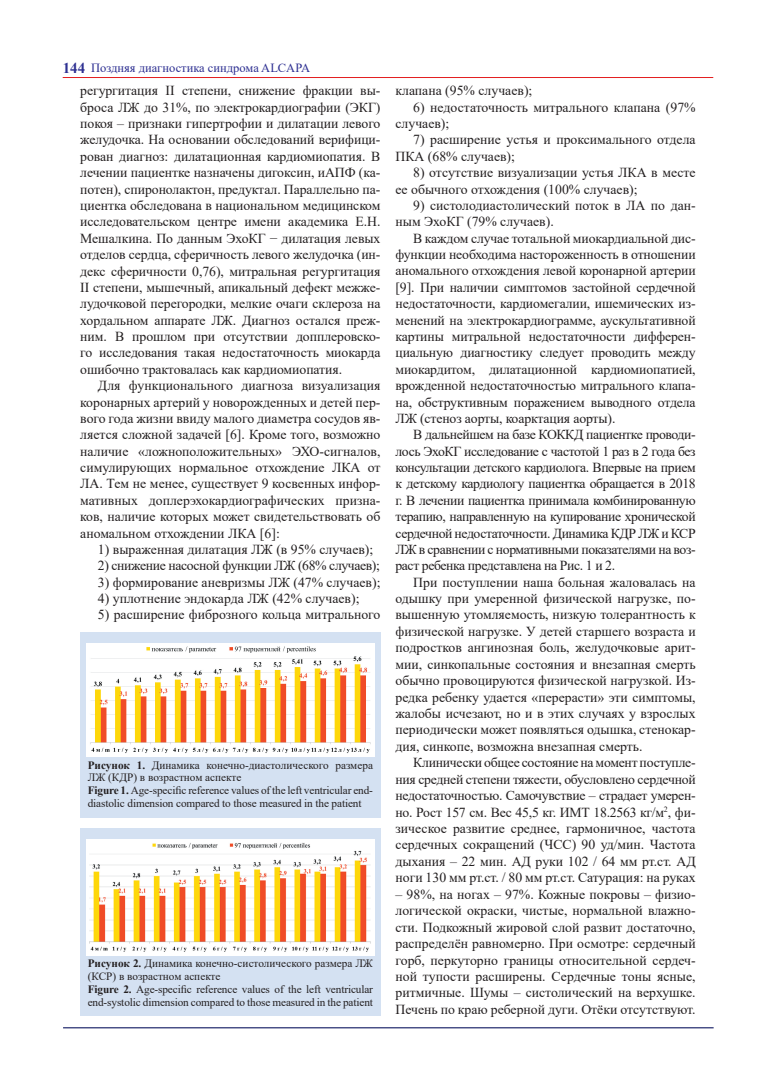
<style>
.page{position:relative;width:776px;height:1088px;background:#fff}
.page>*{position:absolute;margin:0;border:0;box-sizing:border-box;transform-origin:0 0}
.t1{font:13.75px/16.4px "Times New Roman";color:#231f20;text-align:justify}
.t2{font:13.75px "Times New Roman";letter-spacing:-.03em;color:#231f20}
.t3{font:12.5px "Times New Roman";color:#2e3092}
.t4{font:11.25px/12.8px "Times New Roman";letter-spacing:-.01em;color:#231f20}
.s1{font-weight:700;font-size:15px}
.s2{font-weight:700}
</style>
<div class="page">
<hr style="left:63px;top:1027px;width:651px;height:1px;background:#283071">
<hr style="left:63px;top:77px;width:650px;height:1px;background:#e31f20">
<div style="left:80px;top:632px;width:300px;height:185px;background:#d4e1f2"></div>
<img style="left:86px;top:643px;width:289px;height:113px">
<div style="left:80px;top:828px;width:300px;height:188px;background:#d4e1f2"></div>
<img style="left:86px;top:839px;width:289px;height:116px">
<p class="t3" style="left:63px;top:59px;width:249px"><span class="s1">144</span> Поздняя диагностика синдрома ALCAPA</p>
<p class="t1" style="left:80px;top:82px;width:302px">регургитация II степени, снижение фракции вы&shy;броса ЛЖ до 31%, по электрокардиографии (ЭКГ) покоя – признаки гипертрофии и дилатации левого желудочка. На основании обследований верифици&shy;рован диагноз: дилатационная кардиомиопатия. В лечении пациентке назначены дигоксин, иАПФ (ка&shy;потен), спиронолактон, предуктал. Параллельно па&shy;циентка обследована в национальном медицинском исследовательском центре имени академика Е.Н.<br>Мешалкина. По данным ЭхоКГ − дилатация левых отделов сердца, сферичность левого желудочка (ин&shy;декс сферичности 0,76), митральная регургитация II степени, мышечный, апикальный дефект межже&shy;лудочковой перегородки, мелкие очаги склероза на хордальном аппарате ЛЖ. Диагноз остался преж&shy;ним. В прошлом при отсутствии допплеровско&shy;го исследования такая недостаточность миокарда ошибочно трактовалась как кардиомиопатия.</p>
<p class="t1" style="left:80px;top:377px;width:302px;text-indent:18px">Для функционального диагноза визуализация коронарных артерий у новорожденных и детей пер&shy;вого года жизни ввиду малого диаметра сосудов яв&shy;ляется сложной задачей [6]. Кроме того, возможно наличие «ложноположительных» ЭХО-сигналов, симулирующих нормальное отхождение ЛКА от ЛА. Тем не менее, существует 9 косвенных инфор&shy;мативных доплерэхокардиографических призна&shy;ков, наличие которых может свидетельствовать об аномальном отхождении ЛКА [6]:</p>
<p class="t1" style="left:98px;top:541px;width:277px">1) выраженная дилатация ЛЖ (в 95% случаев);</p>
<p class="t2" style="left:98px;top:556px;width:283px">2) снижение насосной функции ЛЖ (68% случаев);</p>
<p class="t1" style="left:98px;top:573px;width:284px">3) формирование аневризмы ЛЖ (47% случаев);</p>
<p class="t1" style="left:98px;top:590px;width:263px">4) уплотнение эндокарда ЛЖ (42% случаев);</p>
<p class="t1" style="left:98px;top:606px;width:284px">5) расширение фиброзного кольца митрального</p>
<p class="t4" style="left:88px;top:758px;width:287px"><span class="s2">Рисунок 1.</span> Динамика конечно-диастолического размера ЛЖ (КДР) в возрастном аспекте<br><span class="s2">Figure 1.</span> Age-specific reference values of the left ventricular end&shy;diastolic dimension compared to those measured in the patient</p>
<p class="t4" style="left:88px;top:957px;width:287px"><span class="s2">Рисунок 2.</span> Динамика конечно-систолического размера ЛЖ (КСР) в возрастном аспекте<br><span class="s2">Figure 2.</span> Age-specific reference values of the left ventricular end-systolic dimension compared to those measured in the patient</p>
<p class="t1" style="left:395px;top:82px;width:138px">клапана (95% случаев);</p>
<p class="t1" style="left:395px;top:98px;width:302px;text-indent:18px">6) недостаточность митрального клапана (97% случаев);</p>
<p class="t1" style="left:395px;top:131px;width:302px;text-indent:18px">7) расширение устья и проксимального отдела<br>ПКА (68% случаев);</p>
<p class="t1" style="left:395px;top:164px;width:302px;text-indent:18px">8) отсутствие визуализации устья ЛКА в месте ее обычного отхождения (100% случаев);</p>
<p class="t1" style="left:395px;top:197px;width:302px;text-indent:18px">9) систолодиастолический поток в ЛА по дан&shy;ным ЭхоКГ (79% случаев).</p>
<p class="t1" style="left:395px;top:229px;width:302px;text-indent:18px">В каждом случае тотальной миокардиальной дис&shy;функции необходима настороженность в отношении аномального отхождения левой коронарной артерии [9]. При наличии симптомов застойной сердечной недостаточности, кардиомегалии, ишемических из&shy;менений на электрокардиограмме, аускультативной картины митральной недостаточности дифферен&shy;циальную диагностику следует проводить между миокардитом, дилатационной кардиомиопатией, врожденной недостаточностью митрального клапа&shy;на, обструктивным поражением выводного отдела ЛЖ (стеноз аорты, коарктация аорты).</p>
<p class="t1" style="left:395px;top:426px;width:302px;text-indent:18px">В дальнейшем на базе КОККД пациентке проводи&shy;лось ЭхоКГ исследование с частотой 1 раз в 2 года без консультации детского кардиолога. Впервые на прием к детскому кардиологу пациентка обращается в 2018 г. В лечении пациентка принимала комбинированную терапию, направленную на купирование хронической сердечной недостаточности. Динамика КДР ЛЖ и КСР ЛЖ в сравнении с нормативными показателями на воз&shy;раст ребенка представлена на Рис. 1 и 2.</p>
<p class="t1" style="left:395px;top:573px;width:302px;text-indent:18px">При поступлении наша больная жаловалась на одышку при умеренной физической нагрузке, по&shy;вышенную утомляемость, низкую толерантность к физической нагрузке. У детей старшего возраста и подростков ангинозная боль, желудочковые арит&shy;мии, синкопальные состояния и внезапная смерть обычно провоцируются физической нагрузкой. Из&shy;редка ребенку удается «перерасти» эти симптомы, жалобы исчезают, но и в этих случаях у взрослых периодически может появляться одышка, стенокар&shy;дия, синкопе, возможна внезапная смерть.</p>
<p class="t1" style="left:395px;top:754px;width:302px;text-indent:18px">Клинически общее состояние на момент поступле&shy;ния средней степени тяжести, обусловлено сердечной недостаточностью. Самочувствие – страдает умерен&shy;но. Рост 157 см. Вес 45,5 кг. ИМТ 18.2563 кг/м<sup>2</sup>, фи&shy;зическое развитие среднее, гармоничное, частота сердечных сокращений (ЧСС) 90 уд/мин. Частота дыхания – 22 мин. АД руки 102 / 64 мм рт.ст. АД ноги 130 мм рт.ст. / 80 мм рт.ст. Сатурация: на руках</p>
<p class="t1" style="left:395px;top:885px;width:302px">– 98%, на ногах – 97%. Кожные покровы – физио&shy;логической окраски, чистые, нормальной влажно&shy;сти. Подкожный жировой слой развит достаточно, распределён равномерно. При осмотре: сердечный горб, перкуторно границы относительной сердеч&shy;ной тупости расширены. Сердечные тоны ясные, ритмичные. Шумы – систолический на верхушке.<br>Печень по краю реберной дуги. Отёки отсутствуют.</p>
</div>
